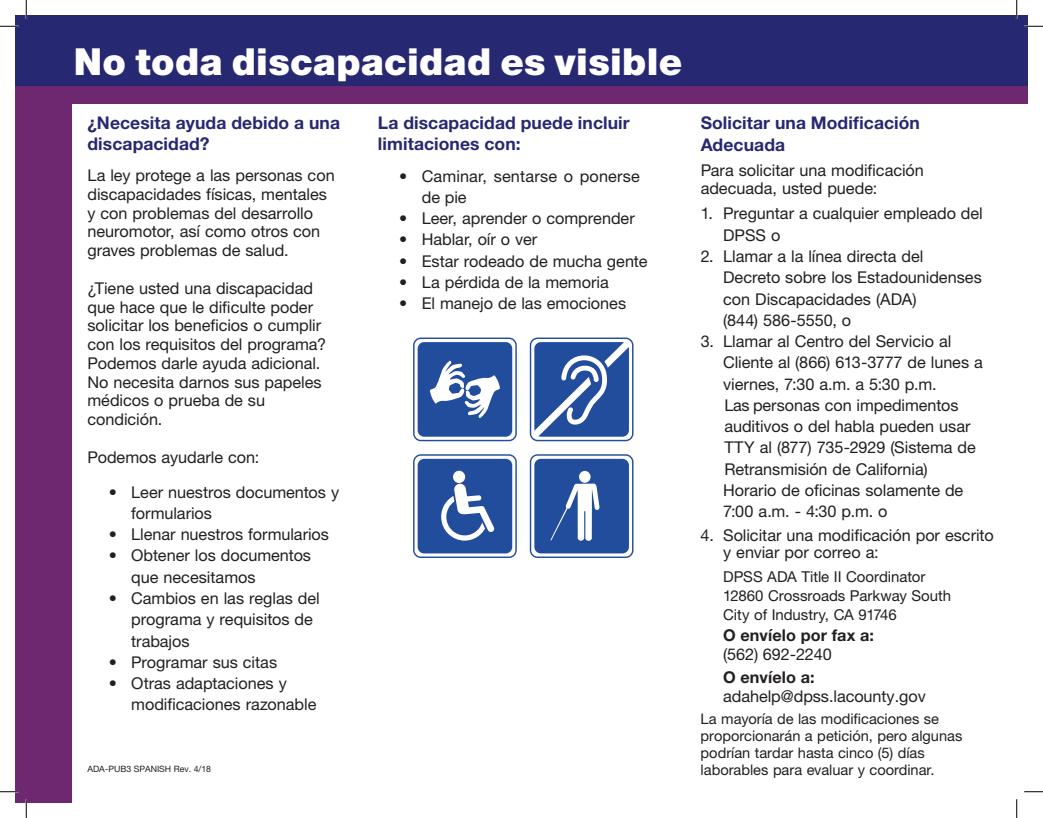
<style>
.page{position:relative;width:1043px;height:818px;background:#fff}
.page>*{position:absolute;margin:0;border:0;box-sizing:border-box;transform-origin:0 0}
.t1{font:900 37.38px "Helvetica Neue LT Pro";letter-spacing:.01em;color:#fff}
.t2{font:700 17.5px/21.2px "Helvetica Neue LT Pro";letter-spacing:.005em;color:#272872}
.t3{font:16.25px/21.2px "Helvetica Neue LT Pro";letter-spacing:-.005em;color:#231f20}
.t4{font:700 16.25px "Helvetica Neue LT Pro";letter-spacing:.005em;color:#231f20}
.t5{font:15px/18.8px "Helvetica Neue LT Pro";letter-spacing:-.005em;color:#231f20}
.t6{font:14.62px/16.9px "Helvetica Neue LT Pro";color:#231f20}
.t7{font:8.75px "Helvetica Neue LT Pro";color:#231f20}
</style>
<div class="page">
<div style="left:15px;top:84px;width:1013px;height:20px;background:#6d2870"></div>
<div style="left:15px;top:15px;width:56px;height:787px;background:#6d2870"></div>
<div style="left:15px;top:15px;width:1013px;height:71px;background:#272872"></div>
<svg style="left:413px;top:337px;width:104px;height:104px"></svg>
<svg style="left:530px;top:337px;width:103px;height:104px"></svg>
<svg style="left:413px;top:454px;width:104px;height:104px"></svg>
<svg style="left:530px;top:454px;width:103px;height:104px"></svg>
<svg style="left:0;top:25px;width:19px;height:2px"></svg>
<svg style="left:1024px;top:25px;width:18px;height:2px"></svg>
<svg style="left:0;top:791px;width:19px;height:1px"></svg>
<svg style="left:1024px;top:791px;width:18px;height:1px"></svg>
<svg style="left:25px;top:0;width:2px;height:19px"></svg>
<svg style="left:25px;top:799px;width:2px;height:19px"></svg>
<svg style="left:1016px;top:0;width:1px;height:19px"></svg>
<svg style="left:1016px;top:799px;width:1px;height:19px"></svg>
<h1 class="t1" style="left:74px;top:39px;width:610px">No toda discapacidad es visible</h1>
<p class="t2" style="left:87px;top:111px;width:254px">¿Necesita ayuda debido a una discapacidad?</p>
<p class="t3" style="left:87px;top:166px;width:249px;line-height:18.8px">La ley protege a las personas con discapacidades físicas, mentales y con problemas del desarrollo neuromotor, así como otros con graves problemas de salud.</p>
<p class="t3" style="left:87px;top:278px;width:240px;line-height:18.8px">¿Tiene usted una discapacidad que hace que le dificulte poder solicitar los beneficios o cumplir con los requisitos del programa?<br>Podemos darle ayuda adicional.<br>No necesita darnos sus papeles médicos o prueba de su condición.</p>
<p class="t3" style="left:87px;top:446px;width:173px">Podemos ayudarle con:</p>
<p class="t3" style="left:131px;top:481px;width:209px;text-indent:-23px">• Leer nuestros documentos y formularios</p>
<p class="t3" style="left:109px;top:523px;width:222px">• Llenar nuestros formularios</p>
<p class="t3" style="left:131px;top:544px;width:181px;text-indent:-23px">• Obtener los documentos que necesitamos</p>
<p class="t3" style="left:131px;top:587px;width:190px;text-indent:-23px">• Cambios en las reglas del programa y requisitos de trabajos</p>
<p class="t3" style="left:109px;top:651px;width:170px">• Programar sus citas</p>
<p class="t3" style="left:131px;top:672px;width:187px;text-indent:-23px">• Otras adaptaciones y modificaciones razonable</p>
<p class="t7" style="left:87px;top:763px;width:125px">ADA-PUB3 SPANISH Rev. 4/18</p>
<p class="t2" style="left:378px;top:112px;width:253px">La discapacidad puede incluir limitaciones con:</p>
<p class="t3" style="left:422px;top:165px;width:220px;text-indent:-23px">• Caminar, sentarse o ponerse de pie</p>
<p class="t3" style="left:399px;top:207px;width:237px">• Leer, aprender o comprender</p>
<p class="t3" style="left:399px;top:229px;width:139px">• Hablar, oír o ver</p>
<p class="t3" style="left:399px;top:250px;width:250px">• Estar rodeado de mucha gente</p>
<p class="t3" style="left:399px;top:271px;width:211px">• La pérdida de la memoria</p>
<p class="t3" style="left:399px;top:292px;width:228px">• El manejo de las emociones</p>
<p class="t2" style="left:700px;top:112px;width:221px">Solicitar una Modificación<br>Adecuada</p>
<p class="t3" style="left:700px;top:160px;width:225px;line-height:18.8px">Para solicitar una modificación adecuada, usted puede:</p>
<p class="t3" style="left:723px;top:203px;width:261px;text-indent:-23px">1. Preguntar a cualquier empleado del<br>DPSS o</p>
<p class="t3" style="left:723px;top:245px;width:260px;text-indent:-22px">2. Llamar a la línea directa del<br>Decreto sobre los Estadounidenses con Discapacidades (ADA)<br>(844) 586-5550, o</p>
<p class="t3" style="left:723px;top:330px;width:261px;text-indent:-22px">3. Llamar al Centro del Servicio al<br>Cliente al (866) 613-3777 de lunes a viernes, 7:30 a.m. a 5:30 p.m.<br>Las personas con impedimentos auditivos o del habla pueden usar<br>TTY al (877) 735-2929 (Sistema de<br>Retransmisión de California)<br>Horario de oficinas solamente de<br>7:00 a.m. - 4:30 p.m. o</p>
<p class="t3" style="left:723px;top:526px;width:272px;line-height:17.5px;text-indent:-23px">4. Solicitar una modificación por escrito y enviar por correo a:</p>
<p class="t5" style="left:723px;top:567px;width:229px">DPSS ADA Title II Coordinator<br>12860 Crossroads Parkway South<br>City of Industry, CA 91746</p>
<p class="t4" style="left:723px;top:625px;width:152px">O envíelo por fax a:</p>
<p class="t3" style="left:723px;top:643px;width:110px">(562) 692-2240</p>
<p class="t4" style="left:723px;top:667px;width:93px">O envíelo a:</p>
<p class="t3" style="left:723px;top:685px;width:204px">adahelp@dpss.lacounty.gov</p>
<p class="t6" style="left:700px;top:710px;width:263px">La mayoría de las modificaciones se proporcionarán a petición, pero algunas podrían tardar hasta cinco (5) días laborables para evaluar y coordinar.</p>
</div>
